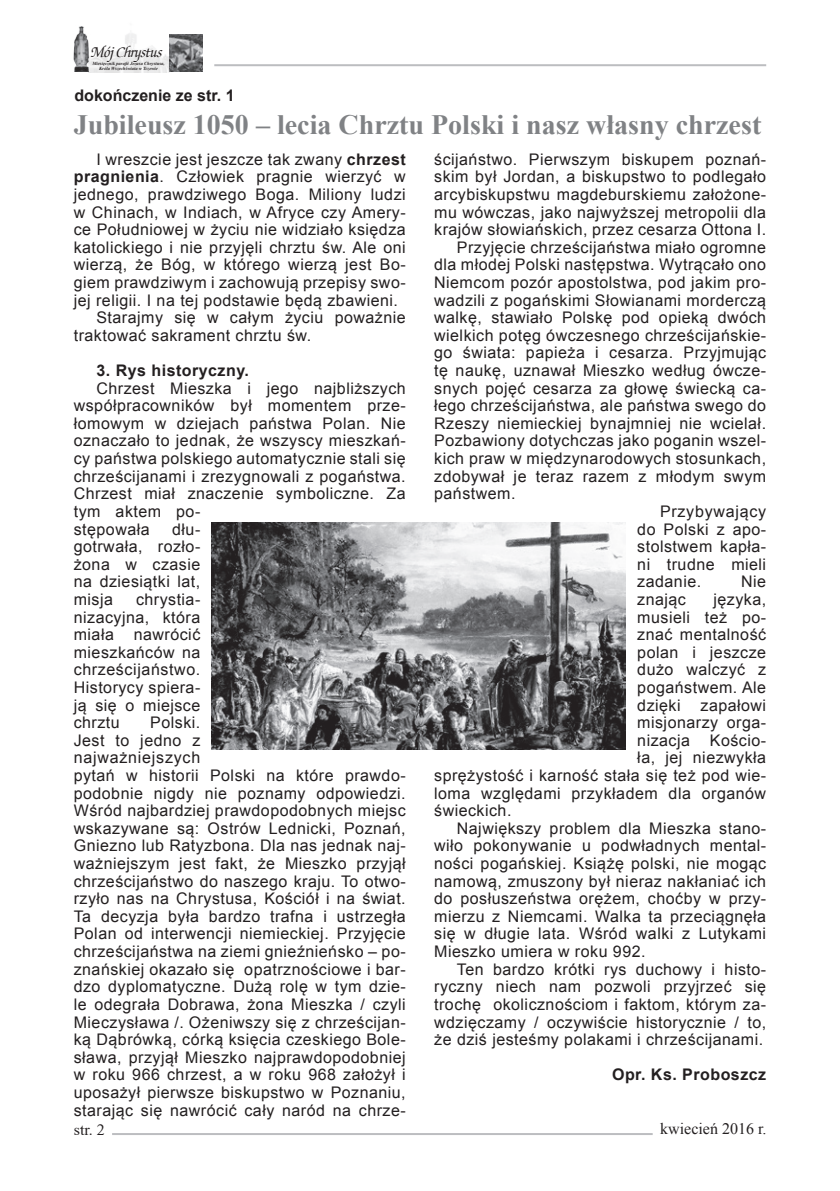
<style>
.page{position:relative;width:840px;height:1191px;background:#fff}
.page>*{position:absolute;margin:0;border:0;box-sizing:border-box;transform-origin:0 0}
.t1{font:700 28px "Times New Roman";color:#808285}
.t2{font:16px/17.6px "Arial";letter-spacing:.03em;color:#231f20}
.t3{font:700 16px "Arial";letter-spacing:.03em;color:#231f20}
.t4{font:700 16px "Arial";color:#231f20}
.t5{font:16px "Times New Roman";color:#231f20}
.t6{font:italic 16px "Zurich Calligraphic";letter-spacing:-.03em;color:#231f20}
.t7{font:16px "Times New Roman PL";color:#231f20}
.t8{font:italic 700 4.6px/5.6px "Times New Roman";color:#231f20;text-align:center}
.s1{font-weight:700}
</style>
<div class="page">
<hr style="left:214px;top:64px;width:551px;height:2px;background:#bcbdc0">
<img style="left:88px;top:54px;width:81px;height:19px">
<img style="left:73px;top:26px;width:17px;height:45px">
<img style="left:169px;top:34px;width:33px;height:37px">
<svg style="left:90px;top:33px;width:74px;height:40px"></svg>
<hr style="left:112px;top:1133px;width:540px;height:2px;background:#bcbdc0">
<img style="left:211px;top:522px;width:414px;height:228px">
<p class="t6" style="left:91px;top:43px;width:72px">Mój Chrystus</p>
<p class="t4" style="left:74px;top:85px;width:162px">dokończenie ze str. 1</p>
<p class="t8" style="left:92px;top:60px;width:74px">Miesięcznik parafii Jezusa Chrystusa,<br>Króla Wszechświata w Tczewie</p>
<h1 class="t1" style="left:74px;top:105px;width:688px">Jubileusz 1050 – lecia Chrztu Polski i nasz własny chrzest</h1>
<p class="t2" style="left:96px;top:150px;width:310px">I wreszcie jest jeszcze tak zwany <span class="s1">chrzest</span></p>
<p class="t2" style="left:74px;top:168px;width:333px"><span class="s1">pragnienia</span>. Człowiek pragnie wierzyć w</p>
<p class="t2" style="left:74px;top:186px;width:333px">jednego, prawdziwego Boga. Miliony ludzi</p>
<p class="t2" style="left:74px;top:203px;width:333px">w Chinach, w Indiach, w Afryce czy Amery-</p>
<p class="t2" style="left:74px;top:221px;width:333px">ce Południowej w życiu nie widziało księdza</p>
<p class="t2" style="left:74px;top:238px;width:333px">katolickiego i nie przyjęli chrztu św. Ale oni</p>
<p class="t2" style="left:74px;top:256px;width:333px">wierzą, że Bóg, w którego wierzą jest Bo-</p>
<p class="t2" style="left:74px;top:274px;width:333px">giem prawdziwym i zachowują przepisy swo-</p>
<p class="t2" style="left:74px;top:291px;width:325px">jej religii. I na tej podstawie będą zbawieni.</p>
<p class="t2" style="left:96px;top:309px;width:310px">Starajmy się w całym życiu poważnie</p>
<p class="t2" style="left:74px;top:326px;width:239px">traktować sakrament chrztu św.</p>
<p class="t3" style="left:96px;top:360px;width:154px">3. Rys historyczny.</p>
<p class="t2" style="left:74px;top:379px;width:333px;text-indent:23px">Chrzest Mieszka i jego najbliższych współpracowników był momentem prze&shy;łomowym w dziejach państwa Polan. Nie oznaczało to jednak, że wszyscy mieszkań&shy;cy państwa polskiego automatycznie stali się chrześcijanami i zrezygnowali z pogaństwa.<br>Chrzest miał znaczenie symboliczne. Za tym aktem po-<br>stępowała</p>
<p class="t2" style="left:74px;top:520px;width:128px;text-align:justify;text-indent:98px">dłu&shy;gotrwała, rozło&shy;żona w czasie na dziesiątki lat, misja</p>
<p class="t2" style="left:74px;top:590px;width:128px;text-align:justify;text-indent:62px">chrystia&shy;nizacyjna, która miała nawrócić mieszkańców na chrześcijaństwo.<br>Historycy spiera&shy;ją się o miejsce chrztu</p>
<p class="t2" style="left:74px;top:714px;width:333px;text-indent:76px">Polski.<br>Jest to jedno z<br>najważniejszych<br>pytań w historii Polski na które prawdo&shy;podobnie nigdy nie poznamy odpowiedzi.<br>Wśród najbardziej prawdopodobnych miejsc wskazywane są: Ostrów Lednicki, Poznań, Gniezno lub Ratyzbona. Dla nas jednak naj&shy;ważniejszym jest fakt, że Mieszko przyjął chrześcijaństwo do naszego kraju. To otwo&shy;rzyło nas na Chrystusa, Kościół i na świat.<br>Ta decyzja była bardzo trafna i ustrzegła Polan od interwencji niemieckiej. Przyjęcie chrześcijaństwa na ziemi gnieźnieńsko – po&shy;znańskiej okazało się opatrznościowe i bar&shy;dzo dyplomatyczne. Dużą rolę w tym dzie&shy;le odegrała Dobrawa, żona Mieszka / czyli Mieczysława /. Ożeniwszy się z chrześcijan&shy;ką Dąbrówką, córką księcia czeskiego Bole&shy;sława, przyjął Mieszko najprawdopodobniej w roku 966 chrzest, a w roku 968 założył i uposażył pierwsze biskupstwo w Poznaniu, starając się nawrócić cały naród na chrze-</p>
<p class="t2" style="left:434px;top:150px;width:333px">ścijaństwo. Pierwszym biskupem poznań-</p>
<p class="t2" style="left:434px;top:168px;width:333px">skim był Jordan, a biskupstwo to podlegało</p>
<p class="t2" style="left:434px;top:186px;width:333px">arcybiskupstwu magdeburskiemu założone-</p>
<p class="t2" style="left:434px;top:203px;width:333px">mu wówczas, jako najwyższej metropolii dla</p>
<p class="t2" style="left:434px;top:221px;width:333px">krajów słowiańskich, przez cesarza Ottona I.</p>
<p class="t2" style="left:456px;top:238px;width:310px">Przyjęcie chrześcijaństwa miało ogromne</p>
<p class="t2" style="left:434px;top:256px;width:333px">dla młodej Polski następstwa. Wytrącało ono</p>
<p class="t2" style="left:434px;top:274px;width:333px">Niemcom pozór apostolstwa, pod jakim pro-</p>
<p class="t2" style="left:434px;top:291px;width:333px">wadzili z pogańskimi Słowianami morderczą</p>
<p class="t2" style="left:434px;top:309px;width:333px">walkę, stawiało Polskę pod opieką dwóch</p>
<p class="t2" style="left:434px;top:326px;width:333px">wielkich potęg ówczesnego chrześcijańskie-</p>
<p class="t2" style="left:434px;top:344px;width:333px">go świata: papieża i cesarza. Przyjmując</p>
<p class="t2" style="left:434px;top:362px;width:333px">tę naukę, uznawał Mieszko według ówcze-</p>
<p class="t2" style="left:434px;top:379px;width:333px">snych pojęć cesarza za głowę świecką ca-</p>
<p class="t2" style="left:434px;top:397px;width:333px">łego chrześcijaństwa, ale państwa swego do</p>
<p class="t2" style="left:434px;top:414px;width:333px">Rzeszy niemieckiej bynajmniej nie wcielał.</p>
<p class="t2" style="left:434px;top:432px;width:333px">Pozbawiony dotychczas jako poganin wszel-</p>
<p class="t2" style="left:434px;top:450px;width:333px">kich praw w międzynarodowych stosunkach,</p>
<p class="t2" style="left:434px;top:467px;width:333px">zdobywał je teraz razem z młodym swym</p>
<p class="t2" style="left:434px;top:485px;width:83px">państwem.</p>
<p class="t2" style="left:659px;top:502px;width:108px">Przybywający</p>
<p class="t2" style="left:637px;top:520px;width:130px">do Polski z apo-</p>
<p class="t2" style="left:637px;top:538px;width:130px">stolstwem kapła-</p>
<p class="t2" style="left:637px;top:555px;width:130px">ni trudne mieli</p>
<p class="t2" style="left:637px;top:573px;width:65px">zadanie.</p>
<p class="t2" style="left:740px;top:573px;width:26px">Nie</p>
<p class="t2" style="left:637px;top:590px;width:50px">znając</p>
<p class="t2" style="left:713px;top:590px;width:54px">języka,</p>
<p class="t2" style="left:637px;top:608px;width:130px">musieli też po-</p>
<p class="t2" style="left:637px;top:626px;width:130px">znać mentalność</p>
<p class="t2" style="left:637px;top:643px;width:130px">polan i jeszcze</p>
<p class="t2" style="left:637px;top:661px;width:130px">dużo walczyć z</p>
<p class="t2" style="left:637px;top:678px;width:130px">pogaństwem. Ale</p>
<p class="t2" style="left:637px;top:696px;width:130px">dzięki zapałowi</p>
<p class="t2" style="left:637px;top:714px;width:130px">misjonarzy orga-</p>
<p class="t2" style="left:637px;top:731px;width:130px">nizacja Kościo-</p>
<p class="t2" style="left:637px;top:749px;width:130px">ła, jej niezwykła</p>
<p class="t2" style="left:434px;top:766px;width:333px">sprężystość i karność stała się też pod wie-</p>
<p class="t2" style="left:434px;top:784px;width:333px">loma względami przykładem dla organów</p>
<p class="t2" style="left:434px;top:802px;width:79px">świeckich.</p>
<p class="t2" style="left:456px;top:819px;width:310px">Największy problem dla Mieszka stano-</p>
<p class="t2" style="left:434px;top:837px;width:333px">wiło pokonywanie u podwładnych mental-</p>
<p class="t2" style="left:434px;top:854px;width:333px">ności pogańskiej. Książę polski, nie mogąc</p>
<p class="t2" style="left:434px;top:872px;width:333px">namową, zmuszony był nieraz nakłaniać ich</p>
<p class="t2" style="left:434px;top:890px;width:333px">do posłuszeństwa orężem, choćby w przy-</p>
<p class="t2" style="left:434px;top:907px;width:333px">mierzu z Niemcami. Walka ta przeciągnęła</p>
<p class="t2" style="left:434px;top:925px;width:333px">się w długie lata. Wśród walki z Lutykami</p>
<p class="t2" style="left:434px;top:942px;width:213px">Mieszko umiera w roku 992.</p>
<p class="t2" style="left:456px;top:960px;width:310px">Ten bardzo krótki rys duchowy i histo-</p>
<p class="t2" style="left:434px;top:978px;width:333px">ryczny niech nam pozwoli przyjrzeć się</p>
<p class="t2" style="left:434px;top:995px;width:333px">trochę okolicznościom i faktom, którym za-</p>
<p class="t2" style="left:434px;top:1013px;width:333px">wdzięczamy / oczywiście historycznie / to,</p>
<p class="t2" style="left:434px;top:1030px;width:330px">że dziś jesteśmy polakami i chrześcijanami.</p>
<p class="t3" style="left:611px;top:1064px;width:155px">Opr. Ks. Proboszcz</p>
<p class="t7" style="left:74px;top:1120px;width:33px">str. 2</p>
<p class="t5" style="left:660px;top:1118px;width:108px">kwiecień 2016 r.</p>
</div>
